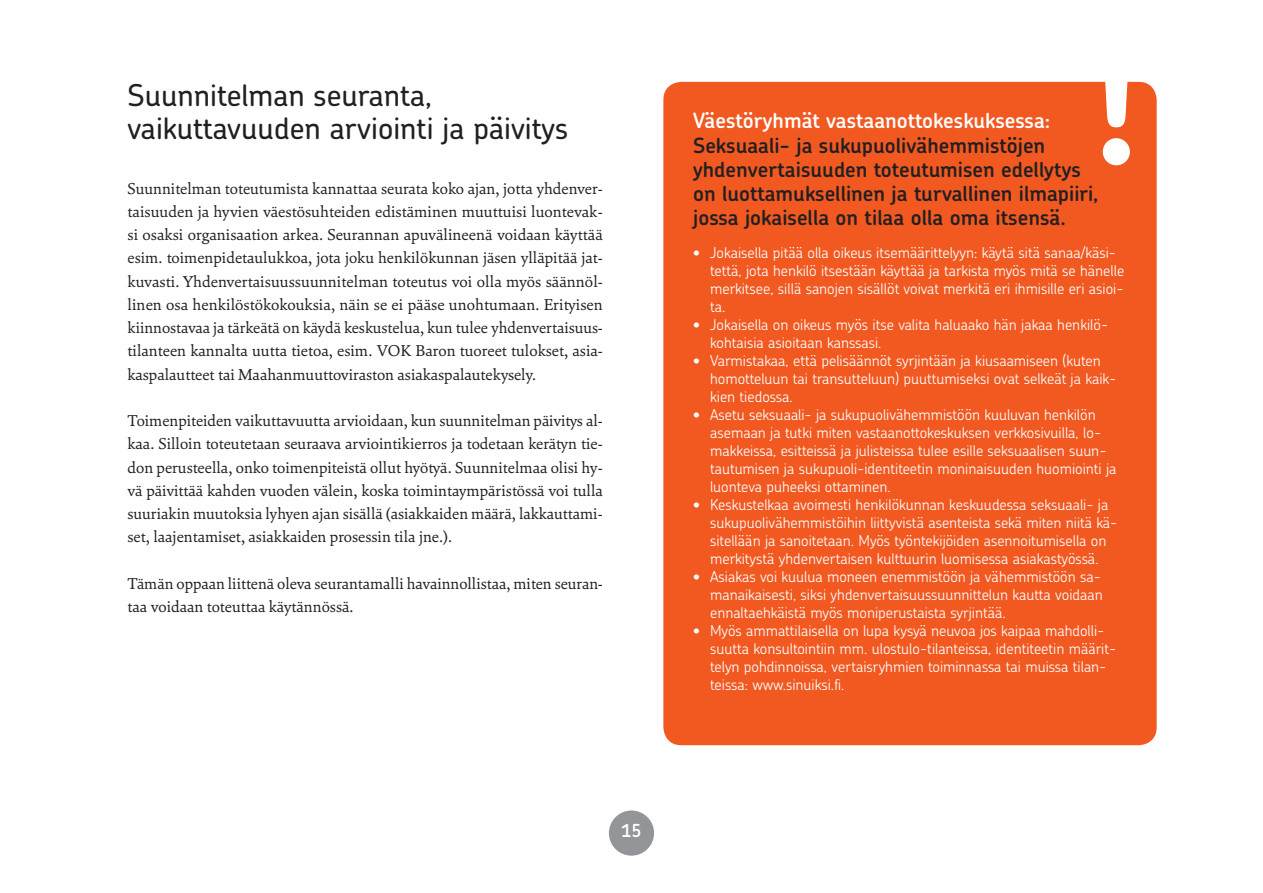
<style>
.page{position:relative;width:1263px;height:893px;background:#fff}
.page>*{position:absolute;margin:0;border:0;box-sizing:border-box;transform-origin:0 0}
.t1{font:800 150px "Chevin";color:#fff}
.otsikko2{font:500 30px/33px "Chevin";color:#231f20}
.Normal_wrd_2{font:600 21px/24.2px "Chevin";color:#231f20}
.t2{font:600 18px "Chevin";color:#fff}
.leipä{font:15.75px/23.2px "Cala";color:#231f20;text-align:justify}
.t3{font:300 15px/18px "Chevin";color:#fff}
.s1{color:#fff}
</style>
<div class="page">
<div style="left:609px;top:810px;width:45px;height:46px;background:#939598;border-radius:50%"></div>
<div style="left:663px;top:82px;width:494px;height:663px;background:#f15921;border-radius:18px"></div>
<p class="otsikko2" style="left:128px;top:78px;width:442px">Suunnitelman seuranta, vaikuttavuuden arviointi ja päivitys</p>
<p class="leipä" style="left:128px;top:176px;width:477px">Suunnitelman toteutumista kannattaa seurata koko ajan, jotta yhdenver&shy;taisuuden ja hyvien väestösuhteiden edistäminen muuttuisi luontevak&shy;si osaksi organisaation arkea. Seurannan apuvälineenä voidaan käyttää esim. toimenpidetaulukkoa, jota joku henkilökunnan jäsen ylläpitää jat&shy;kuvasti. Yhdenvertaisuussuunnitelman toteutus voi olla myös säännöl&shy;linen osa henkilöstökokouksia, näin se ei pääse unohtumaan. Erityisen kiinnostavaa ja tärkeätä on käydä keskustelua, kun tulee yhdenvertaisuus&shy;tilanteen kannalta uutta tietoa, esim. VOK Baron tuoreet tulokset, asia&shy;kaspalautteet tai Maahanmuuttoviraston asiakaspalautekysely.</p>
<p class="leipä" style="left:128px;top:409px;width:477px">Toimenpiteiden vaikuttavuutta arvioidaan, kun suunnitelman päivitys al&shy;kaa. Silloin toteutetaan seuraava arviointikierros ja todetaan kerätyn tie&shy;don perusteella, onko toimenpiteistä ollut hyötyä. Suunnitelmaa olisi hy&shy;vä päivittää kahden vuoden välein, koska toimintaympäristössä voi tulla suuriakin muutoksia lyhyen ajan sisällä (asiakkaiden määrä, lakkauttami&shy;set, laajentamiset, asiakkaiden prosessin tila jne.).</p>
<p class="leipä" style="left:128px;top:572px;width:477px">Tämän oppaan liittenä oleva seurantamalli havainnollistaa, miten seuran&shy;taa voidaan toteuttaa käytännössä.</p>
<p class="t1" style="left:1091px;top:11px;width:51px">!</p>
<p class="Normal_wrd_2" style="left:693px;top:108px;width:407px"><span class="s1">Väestöryhmät vastaanottokeskuksessa:<br></span>Seksuaali- ja sukupuolivähemmistöjen yhdenvertaisuuden toteutumisen edellytys on luottamuksellinen ja turvallinen ilmapiiri, jossa jokaisella on tilaa olla oma itsensä.</p>
<p class="t3" style="left:710px;top:243px;width:416px;text-indent:-17px">• Jokaisella pitää olla oikeus itsemäärittelyyn: käytä sitä sanaa/käsi&shy;tettä, jota henkilö itsestään käyttää ja tarkista myös mitä se hänelle merkitsee, sillä sanojen sisällöt voivat merkitä eri ihmisille eri asioi&shy;ta.</p>
<p class="t3" style="left:710px;top:315px;width:400px;text-indent:-17px">• Jokaisella on oikeus myös itse valita haluaako hän jakaa henkilö&shy;kohtaisia asioitaan kanssasi.</p>
<p class="t3" style="left:710px;top:351px;width:408px;text-indent:-17px">• Varmistakaa, että pelisäännöt syrjintään ja kiusaamiseen (kuten homotteluun tai transutteluun) puuttumiseksi ovat selkeät ja kaik&shy;kien tiedossa.</p>
<p class="t3" style="left:710px;top:405px;width:408px;text-indent:-17px">• Asetu seksuaali- ja sukupuolivähemmistöön kuuluvan henkilön asemaan ja tutki miten vastaanottokeskuksen verkkosivuilla, lo&shy;makkeissa, esitteissä ja julisteissa tulee esille seksuaalisen suun&shy;tautumisen ja sukupuoli-identiteetin moninaisuuden huomiointi ja luonteva puheeksi ottaminen.</p>
<p class="t3" style="left:710px;top:495px;width:409px;text-indent:-17px">• Keskustelkaa avoimesti henkilökunnan keskuudessa seksuaali- ja sukupuolivähemmistöihin liittyvistä asenteista sekä miten niitä kä&shy;sitellään ja sanoitetaan. Myös työntekijöiden asennoitumisella on merkitystä yhdenvertaisen kulttuurin luomisessa asiakastyössä.</p>
<p class="t3" style="left:710px;top:567px;width:394px;text-align:justify;text-indent:-17px">• Asiakas voi kuulua moneen enemmistöön ja vähemmistöön sa&shy;manaikaisesti, siksi yhdenvertaisuussuunnittelun kautta voidaan ennaltaehkäistä myös moniperustaista syrjintää.</p>
<p class="t3" style="left:710px;top:621px;width:408px;text-indent:-17px">• Myös ammattilaisella on lupa kysyä neuvoa jos kaipaa mahdolli&shy;suutta konsultointiin mm. ulostulo-tilanteissa, identiteetin määrit&shy;telyn pohdinnoissa, vertaisryhmien toiminnassa tai muissa tilan&shy;teissa: www.sinuiksi.fi.</p>
<p class="t2" style="left:621px;top:819px;width:22px">15</p>
</div>
